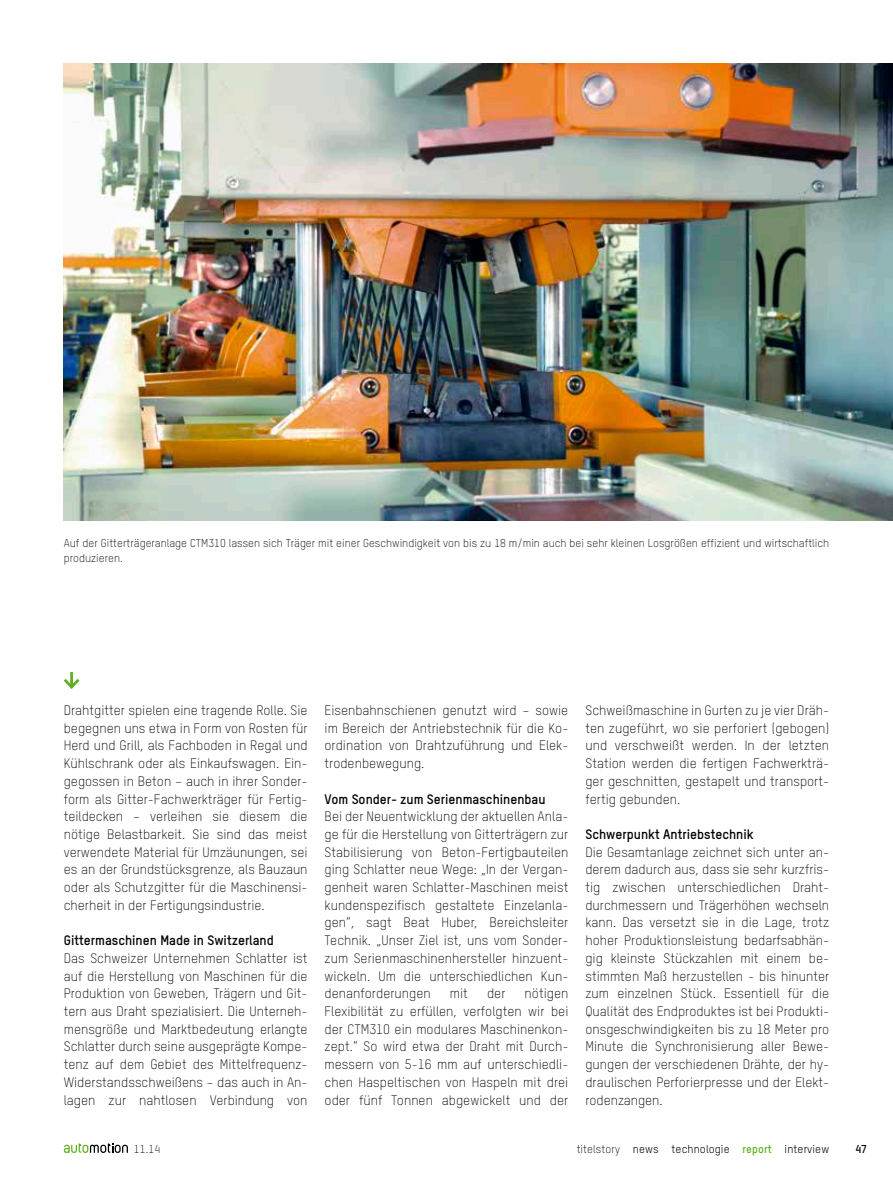
<style>
.page{position:relative;width:893px;height:1191px;background:#fff}
.page>*{position:absolute;margin:0;border:0;box-sizing:border-box;transform-origin:0 0}
.t1{font:300 13.5px/17.7px "TSTARPRO";color:#000;text-align:justify}
.t2{font:700 13.5px "TSTARPRO";color:#000}
.t3{font:300 11.25px/15px "TSTARPRO";color:#000}
.t4{font:11.25px "TSTARPRO";letter-spacing:.01em;color:#000}
.t5{font:700 11.25px "TSTARPRO";color:#000}
.s1{font-weight:300}
.s2{font-weight:700;color:#60af20}
</style>
<div class="page">
<img style="left:64px;top:64px;width:829px;height:456px">
<hr style="left:70px;top:672px;width:3px;height:15px;background:#60af20">
<svg style="left:64px;top:676px;width:16px;height:13px"></svg>
<svg style="left:64px;top:1143px;width:64px;height:10px"></svg>
<p class="t3" style="left:64px;top:535px;width:767px">Auf der Gitterträgeranlage CTM310 lassen sich Träger mit einer Geschwindigkeit von bis zu 18 m/min auch bei sehr kleinen Losgrößen effizient und wirtschaftlich produzieren.</p>
<p class="t1" style="left:64px;top:701px;width:245px">Drahtgitter spielen eine tragende Rolle. Sie begegnen uns etwa in Form von Rosten für Herd und Grill, als Fachboden in Regal und Kühlschrank oder als Einkaufswagen. Ein&shy;gegossen in Beton – auch in ihrer Sonder&shy;form als Gitter-Fachwerkträger für Fertig&shy;teildecken – verleihen sie diesem die nötige Belastbarkeit. Sie sind das meist verwendete Material für Umzäunungen, sei es an der Grundstücksgrenze, als Bauzaun oder als Schutzgitter für die Maschinensi&shy;cherheit in der Fertigungsindustrie.</p>
<p class="t2" style="left:64px;top:931px;width:212px">Gittermaschinen Made in Switzerland</p>
<p class="t1" style="left:64px;top:948px;width:245px">Das Schweizer Unternehmen Schlatter ist auf die Herstellung von Maschinen für die Produktion von Geweben, Trägern und Git&shy;tern aus Draht spezialisiert. Die Unterneh&shy;mensgröße und Marktbedeutung erlangte Schlatter durch seine ausgeprägte Kompe&shy;tenz auf dem Gebiet des Mittelfrequenz-Widerstandsschweißens – das auch in An&shy;lagen zur nahtlosen Verbindung von</p>
<p class="t1" style="left:325px;top:701px;width:245px">Eisenbahnschienen genutzt wird – sowie im Bereich der Antriebstechnik für die Ko&shy;ordination von Drahtzuführung und Elek&shy;trodenbewegung.</p>
<p class="t2" style="left:325px;top:789px;width:223px">Vom Sonder- zum Serienmaschinenbau</p>
<p class="t1" style="left:325px;top:807px;width:245px">Bei der Neuentwicklung der aktuellen Anla&shy;ge für die Herstellung von Gitterträgern zur Stabilisierung von Beton-Fertigbauteilen ging Schlatter neue Wege: „In der Vergan&shy;genheit waren Schlatter-Maschinen meist kundenspezifisch gestaltete Einzelanla&shy;gen“, sagt Beat Huber, Bereichsleiter Technik. „Unser Ziel ist, uns vom Sonder&shy;zum Serienmaschinenhersteller hinzuent&shy;wickeln. Um die unterschiedlichen Kun&shy;denanforderungen</p>
<p class="t1" style="left:325px;top:984px;width:245px;text-indent:200px">nötigen Flexibilität zu erfüllen, verfolgten wir bei der CTM310 ein modulares Maschinenkon&shy;zept.“ So wird etwa der Draht mit Durch&shy;messern von 5-16 mm auf unterschiedli&shy;chen Haspeltischen von Haspeln mit drei oder fünf Tonnen abgewickelt und der</p>
<p class="t1" style="left:450px;top:984px;width:20px">mit</p>
<p class="t1" style="left:487px;top:984px;width:20px">der</p>
<p class="t1" style="left:585px;top:701px;width:245px">Schweißmaschine in Gurten zu je vier Dräh&shy;ten zugeführt, wo sie perforiert (gebogen) und verschweißt werden. In der letzten Station werden die fertigen Fachwerkträ&shy;ger geschnitten, gestapelt und transport&shy;fertig gebunden.</p>
<p class="t2" style="left:585px;top:825px;width:170px">Schwerpunkt Antriebstechnik</p>
<p class="t1" style="left:585px;top:842px;width:245px">Die Gesamtanlage zeichnet sich unter an&shy;derem dadurch aus, dass sie sehr kurzfris&shy;tig zwischen unterschiedlichen Draht&shy;durchmessern und Trägerhöhen wechseln kann. Das versetzt sie in die Lage, trotz hoher Produktionsleistung bedarfsabhän&shy;gig kleinste Stückzahlen mit einem be&shy;stimmten Maß herzustellen - bis hinunter zum einzelnen Stück. Essentiell für die Qualität des Endproduktes ist bei Produkti&shy;onsgeschwindigkeiten bis zu 18 Meter pro Minute die Synchronisierung aller Bewe&shy;gungen der verschiedenen Drähte, der hy&shy;draulischen Perforierpresse und der Elekt&shy;rodenzangen.</p>
<p class="t3" style="left:134px;top:1141px;width:28px">11.14</p>
<p class="t4" style="left:577px;top:1141px;width:254px"><span class="s1">titelstory</span> news technologie <span class="s2">report</span> interview</p>
<p class="t5" style="left:855px;top:1141px;width:13px">47</p>
</div>
